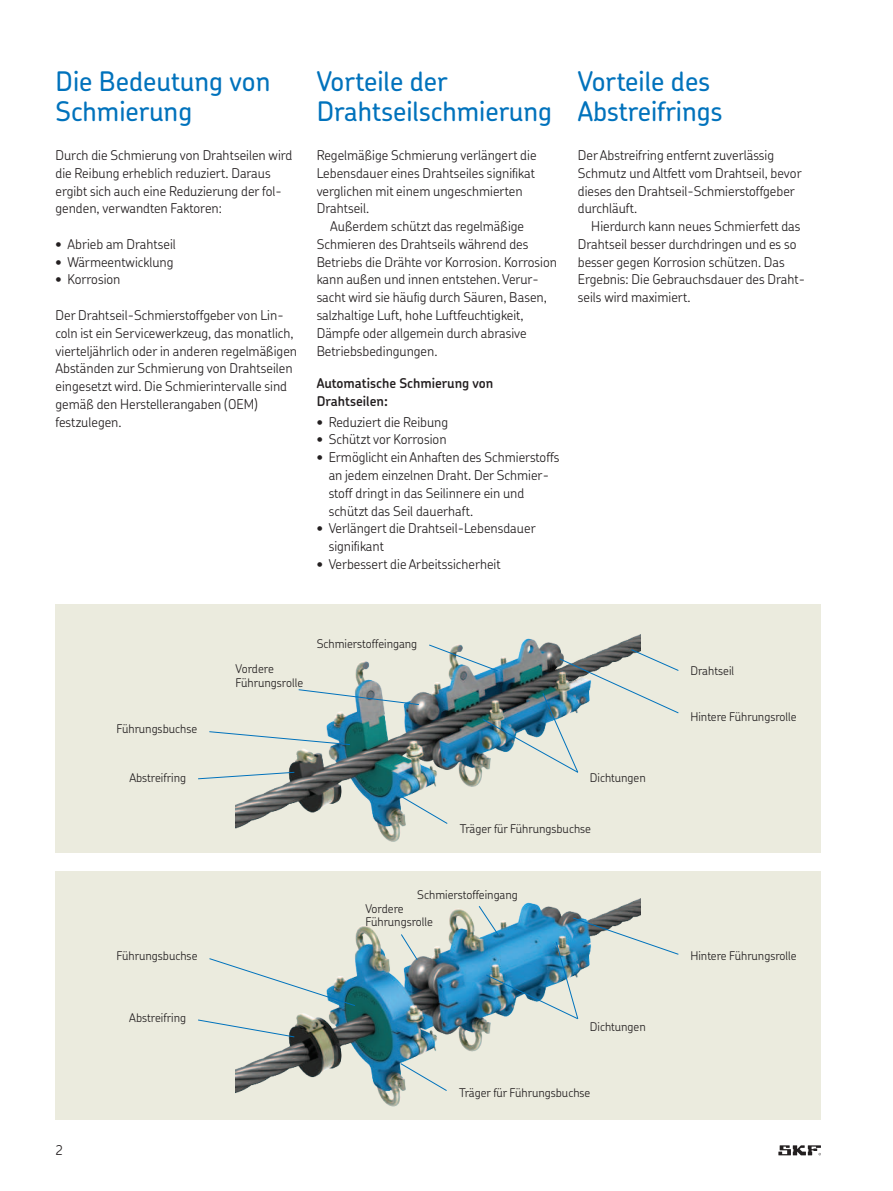
<style>
.page{position:relative;width:893px;height:1191px;background:#fff}
.page>*{position:absolute;margin:0;border:0;box-sizing:border-box;transform-origin:0 0}
.t1{font:500 27px/30px "SKF Chevin OT";color:#0072bc}
.t2{font:300 13.5px/17.9px "SKF Chevin OT";color:#231f20}
.t3{font:600 13.5px/17.9px "SKF Chevin OT";color:#231f20}
.t4{font:300 12px/13px "SKF Chevin OT";color:#231f20}
</style>
<div class="page">
<div style="left:55px;top:604px;width:765px;height:249px;background:#ebebde"></div>
<img style="left:235px;top:634px;width:405px;height:208px">
<div style="left:55px;top:871px;width:765px;height:249px;background:#ebebde"></div>
<img style="left:235px;top:898px;width:405px;height:209px">
<svg style="left:778px;top:1145px;width:42px;height:10px"></svg>
<svg style="left:297px;top:689px;width:123px;height:17px"></svg>
<img style="left:428px;top:644px;width:251px;height:130px">
<svg style="left:400px;top:933px;width:18px;height:28px"></svg>
<img style="left:478px;top:905px;width:201px;height:115px">
<svg style="left:198px;top:771px;width:97px;height:9px"></svg>
<svg style="left:400px;top:795px;width:48px;height:30px"></svg>
<svg style="left:209px;top:731px;width:142px;height:15px"></svg>
<svg style="left:399px;top:1062px;width:49px;height:30px"></svg>
<svg style="left:198px;top:1019px;width:97px;height:19px"></svg>
<svg style="left:209px;top:958px;width:147px;height:49px"></svg>
<h1 class="t1" style="left:55px;top:69px;width:216px">Die Bedeutung von<br>Schmierung</h1>
<p class="t2" style="left:55px;top:146px;width:238px">Durch die Schmierung von Drahtseilen wird die Reibung erheblich reduziert. Daraus ergibt sich auch eine Reduzierung der fol&shy;genden, verwandten Faktoren:</p>
<p class="t2" style="left:55px;top:235px;width:122px">• Abrieb am Drahtseil</p>
<p class="t2" style="left:55px;top:253px;width:119px">• Wärmeentwicklung</p>
<p class="t2" style="left:55px;top:270px;width:66px">• Korrosion</p>
<p class="t2" style="left:55px;top:306px;width:243px">Der Drahtseil-Schmierstoffgeber von Lin&shy;coln ist ein Servicewerkzeug, das monatlich, vierteljährlich oder in anderen regelmäßigen Abständen zur Schmierung von Drahtseilen eingesetzt wird. Die Schmierintervalle sind gemäß den Herstellerangaben (OEM) festzulegen.</p>
<h1 class="t1" style="left:316px;top:69px;width:237px">Vorteile der<br>Drahtseilschmierung</h1>
<p class="t2" style="left:316px;top:146px;width:221px">Regelmäßige Schmierung verlängert die Lebensdauer eines Drahtseiles signifikat verglichen mit einem ungeschmierten Drahtseil.</p>
<p class="t2" style="left:316px;top:217px;width:242px;text-indent:13px">Außerdem schützt das regelmäßige Schmieren des Drahtseils während des Betriebs die Drähte vor Korrosion. Korrosion kann außen und innen entstehen. Verur&shy;sacht wird sie häufig durch Säuren, Basen, salzhaltige Luft, hohe Luftfeuchtigkeit, Dämpfe oder allgemein durch abrasive Betriebsbedingungen.</p>
<p class="t3" style="left:316px;top:375px;width:178px">Automatische Schmierung von<br>Drahtseilen:</p>
<p class="t2" style="left:316px;top:413px;width:133px">• Reduziert die Reibung</p>
<p class="t2" style="left:316px;top:430px;width:131px">• Schützt vor Korrosion</p>
<p class="t2" style="left:329px;top:448px;width:232px;text-indent:-12px">• Ermöglicht ein Anhaften des Schmierstoffs an jedem einzelnen Draht. Der Schmier&shy;stoff dringt in das Seilinnere ein und schützt das Seil dauerhaft.</p>
<p class="t2" style="left:329px;top:519px;width:208px;text-indent:-12px">• Verlängert die Drahtseil-Lebensdauer signifikant</p>
<p class="t2" style="left:316px;top:555px;width:185px">• Verbessert die Arbeitssicherheit</p>
<h1 class="t1" style="left:577px;top:69px;width:146px">Vorteile des<br>Abstreifrings</h1>
<p class="t2" style="left:577px;top:146px;width:225px">Der Abstreifring entfernt zuverlässig Schmutz und Altfett vom Drahtseil, bevor dieses den Drahtseil-Schmierstoffgeber durchläuft.</p>
<p class="t2" style="left:577px;top:217px;width:229px;text-indent:13px">Hierdurch kann neues Schmierfett das Drahtseil besser durchdringen und es so besser gegen Korrosion schützen. Das Ergebnis: Die Gebrauchsdauer des Draht&shy;seils wird maximiert.</p>
<p class="t2" style="left:56px;top:1141px;width:9px">2</p>
<p class="t4" style="left:116px;top:722px;width:82px">Führungsbuchse</p>
<p class="t4" style="left:129px;top:771px;width:58px">Abstreifring</p>
<p class="t4" style="left:117px;top:949px;width:82px">Führungsbuchse</p>
<p class="t4" style="left:129px;top:1011px;width:58px">Abstreifring</p>
<p class="t4" style="left:236px;top:662px;width:69px">Vordere<br>Führungsrolle</p>
<p class="t4" style="left:317px;top:636px;width:102px">Schmierstoffeingang</p>
<p class="t4" style="left:589px;top:771px;width:57px">Dichtungen</p>
<p class="t4" style="left:459px;top:822px;width:133px">Träger für Führungsbuchse</p>
<p class="t4" style="left:417px;top:888px;width:102px">Schmierstoffeingang</p>
<p class="t4" style="left:365px;top:902px;width:69px">Vordere<br>Führungsrolle</p>
<p class="t4" style="left:589px;top:1020px;width:57px">Dichtungen</p>
<p class="t4" style="left:459px;top:1086px;width:133px">Träger für Führungsbuchse</p>
<p class="t4" style="left:690px;top:664px;width:45px">Drahtseil</p>
<p class="t4" style="left:690px;top:710px;width:108px">Hintere Führungsrolle</p>
<p class="t4" style="left:690px;top:949px;width:108px">Hintere Führungsrolle</p>
</div>
